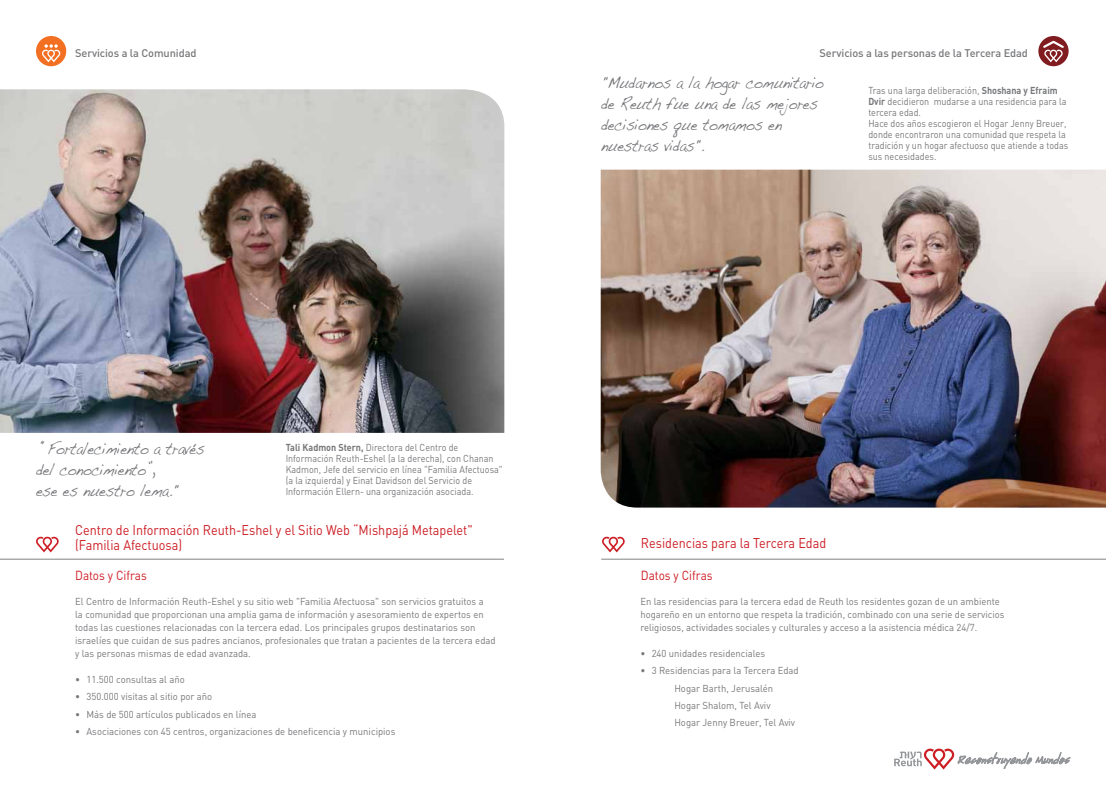
<style>
.page{position:relative;width:1106px;height:794px;background:#fff}
.page>*{position:absolute;margin:0;border:0;box-sizing:border-box;transform-origin:0 0}
.t1{font:17px/21px "Handwriting Dakota";letter-spacing:-.01em;color:#77787b;scale:.8 1}
.t2{font:14px/15px "DIN";color:#cd1e25;scale:.9 1}
.t3{font:13px "DIN";color:#cd1e25;scale:.9 1}
.t4{font:500 11px "DIN";letter-spacing:-.01em;color:#77787b}
.t5{font:10px/13px "DIN";color:#77787b;scale:.95 1}
.t6{font:10px/11px "DIN";color:#77787b;scale:.9 1}
.s1{font-weight:700}
</style>
<div class="page">
<svg style="left:36px;top:537px;width:23px;height:15px"></svg>
<svg style="left:602px;top:537px;width:22px;height:15px"></svg>
<hr style="left:0;top:559px;width:504px;height:1px;background:#808285">
<hr style="left:601px;top:559px;width:505px;height:1px;background:#808285">
<svg style="left:894px;top:748px;width:176px;height:21px"></svg>
<img style="left:0;top:89px;width:505px;height:344px">
<img style="left:600px;top:170px;width:506px;height:337px">
<div style="left:1038px;top:36px;width:30px;height:30px;background:#801c1f;border-radius:50%"></div>
<svg style="left:1038px;top:39px;width:30px;height:24px"></svg>
<div style="left:36px;top:36px;width:30px;height:30px;background:#f36f21;border-radius:50%"></div>
<svg style="left:37px;top:43px;width:29px;height:20px"></svg>
<p class="t4" style="left:75px;top:46px;width:123px">Servicios a la Comunidad</p>
<p class="t4" style="left:819px;top:46px;width:210px">Servicios a las personas de la Tercera Edad</p>
<h1 class="t1" style="left:601px;top:72px;width:279px">"Mudarnos a la hogar comunitario de Reuth fue una de las mejores decisiones que tomamos en nuestras vidas".</h1>
<p class="t6" style="left:868px;top:85px;width:224px">Tras una larga deliberación, <span class="s1">Shoshana y Efraim Dvir</span> decidieron mudarse a una residencia para la tercera edad.<br>Hace dos años escogieron el Hogar Jenny Breuer, donde encontraron una comunidad que respeta la tradición y un hogar afectuoso que atiende a todas sus necesidades.</p>
<h1 class="t1" style="left:36px;top:438px;width:212px;text-indent:6px">“Fortalecimiento a través del conocimiento”,<br>ese es nuestro lema."</h1>
<p class="t6" style="left:286px;top:442px;width:243px"><span class="s1">Tali Kadmon Stern,</span> Directora del Centro de Información Reuth-Eshel (a la derecha), con Chanan Kadmon, Jefe del servicio en línea "Familia Afectuosa" (a la izquierda) y Einat Davidson del Servicio de Información Ellern- una organización asociada.</p>
<h2 class="t2" style="left:75px;top:522px;width:443px">Centro de Información Reuth-Eshel y el Sitio Web “Mishpajá Metapelet" (Familia Afectuosa)</h2>
<h2 class="t2" style="left:641px;top:535px;width:207px">Residencias para la Tercera Edad</h2>
<h3 class="t3" style="left:75px;top:567px;width:81px">Datos y Cifras</h3>
<h3 class="t3" style="left:641px;top:567px;width:81px">Datos y Cifras</h3>
<p class="t5" style="left:75px;top:595px;width:444px">El Centro de Información Reuth-Eshel y su sitio web "Familia Afectuosa" son servicios gratuitos a<br>la comunidad que proporcionan una amplia gama de información y asesoramiento de expertos en todas las cuestiones relacionadas con la tercera edad. Los principales grupos destinatarios son israelíes que cuidan de sus padres ancianos, profesionales que tratan a pacientes de la tercera edad y las personas mismas de edad avanzada.</p>
<p class="t5" style="left:75px;top:673px;width:117px">• 11.500 consultas al año</p>
<p class="t5" style="left:75px;top:690px;width:146px">• 350.000 visitas al sitio por año</p>
<p class="t5" style="left:75px;top:707px;width:192px">• Más de 500 artículos publicados en línea</p>
<p class="t5" style="left:75px;top:724px;width:338px">• Asociaciones con 45 centros, organizaciones de beneficencia y municipios</p>
<p class="t5" style="left:640px;top:595px;width:385px">En las residencias para la tercera edad de Reuth los residentes gozan de un ambiente hogareño en un entorno que respeta la tradición, combinado con una serie de servicios religiosos, actividades sociales y culturales y acceso a la asistencia médica 24/7.</p>
<p class="t5" style="left:640px;top:647px;width:133px">• 240 unidades residenciales</p>
<p class="t5" style="left:674px;top:662px;width:132px;line-height:17.2px;text-indent:-34px">• 3 Residencias para la Tercera Edad<br>Hogar Barth, Jerusalén<br>Hogar Shalom, Tel Aviv<br>Hogar Jenny Breuer, Tel Aviv</p>
</div>
